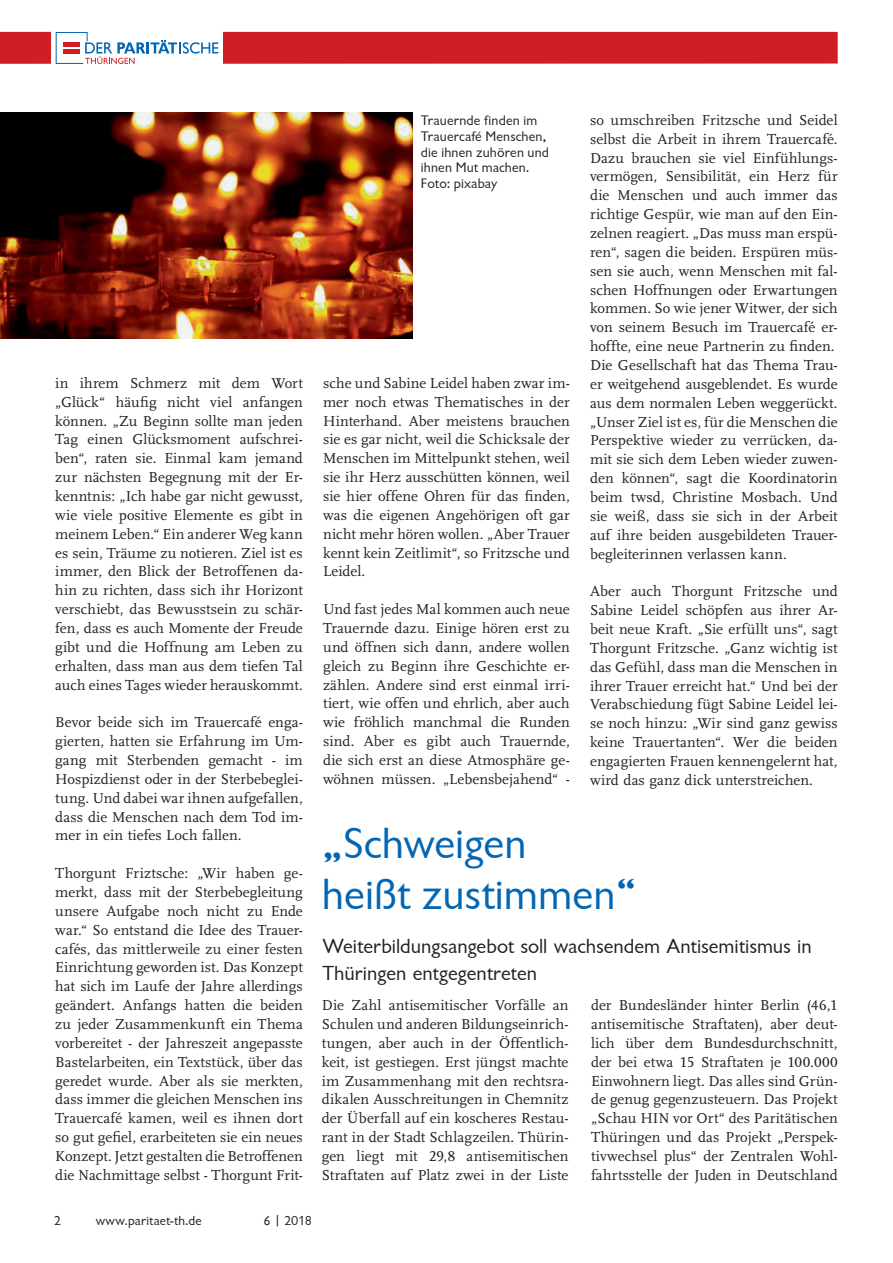
<style>
.page{position:relative;width:893px;height:1263px;background:#fff}
.page>*{position:absolute;margin:0;border:0;box-sizing:border-box;transform-origin:0 0}
.Antwort{font:45px "Chantilly";color:#0166b3}
.Copy{font:21px/27px "Chantilly";color:#231f20}
.Copy-2{font:15px/18.9px "Scala LF";letter-spacing:.005em;color:#231f20;text-align:justify}
.BU{font:14.25px/15.8px "Chantilly";letter-spacing:.01em;color:#231f20}
.t1{font:13.5px "Chantilly";letter-spacing:.015em;color:#231f20}
</style>
<div class="page">
<div style="left:0;top:32px;width:838px;height:32px;background:#d01e25"></div>
<div style="left:51px;top:27px;width:172px;height:42px;background:#fff"></div>
<svg style="left:55px;top:32px;width:164px;height:32px"></svg>
<img style="left:0;top:113px;width:412px;height:226px">
<p class="Copy-2" style="left:55px;top:374px;width:249px">in ihrem Schmerz mit dem Wort „Glück“ häufig nicht viel anfangen können. „Zu Beginn sollte man jeden Tag einen Glücksmoment aufschrei&shy;ben“, raten sie. Einmal kam jemand zur nächsten Begegnung mit der Er&shy;kenntnis: „Ich habe gar nicht gewusst, wie viele positive Elemente es gibt in meinem Leben.“ Ein anderer Weg kann es sein, Träume zu notieren. Ziel ist es immer, den Blick der Betroffenen da&shy;hin zu richten, dass sich ihr Horizont verschiebt, das Bewusstsein zu schär&shy;fen, dass es auch Momente der Freude gibt und die Hoffnung am Leben zu erhalten, dass man aus dem tiefen Tal auch eines Tages wieder herauskommt.</p>
<p class="Copy-2" style="left:55px;top:713px;width:249px">Bevor beide sich im Trauercafé enga&shy;gierten, hatten sie Erfahrung im Um&shy;gang mit Sterbenden gemacht - im Hospizdienst oder in der Sterbebeglei&shy;tung. Und dabei war ihnen aufgefallen, dass die Menschen nach dem Tod im&shy;mer in ein tiefes Loch fallen.</p>
<p class="Copy-2" style="left:55px;top:864px;width:249px">Thorgunt Friztsche: „Wir haben ge&shy;merkt, dass mit der Sterbebegleitung unsere Aufgabe noch nicht zu Ende war.“ So entstand die Idee des Trauer&shy;cafés, das mittlerweile zu einer festen Einrichtung geworden ist. Das Konzept hat sich im Laufe der Jahre allerdings geändert. Anfangs hatten die beiden zu jeder Zusammenkunft ein Thema vorbereitet - der Jahreszeit angepasste Bastelarbeiten, ein Textstück, über das geredet wurde. Aber als sie merkten, dass immer die gleichen Menschen ins Trauercafé kamen, weil es ihnen dort so gut gefiel, erarbeiteten sie ein neues Konzept. Jetzt gestalten die Betroffenen die Nachmittage selbst - Thorgunt Frit-</p>
<p class="BU" style="left:421px;top:113px;width:130px">Trauernde finden im<br>Trauercafé Menschen, die ihnen zuhören und ihnen Mut machen.<br>Foto: pixabay</p>
<p class="Copy-2" style="left:323px;top:374px;width:248px">sche und Sabine Leidel haben zwar im&shy;mer noch etwas Thematisches in der Hinterhand. Aber meistens brauchen sie es gar nicht, weil die Schicksale der Menschen im Mittelpunkt stehen, weil sie ihr Herz ausschütten können, weil sie hier offene Ohren für das finden, was die eigenen Angehörigen oft gar nicht mehr hören wollen. „Aber Trauer kennt kein Zeitlimit“, so Fritzsche und Leidel.</p>
<p class="Copy-2" style="left:323px;top:600px;width:248px">Und fast jedes Mal kommen auch neue Trauernde dazu. Einige hören erst zu und öffnen sich dann, andere wollen gleich zu Beginn ihre Geschichte er&shy;zählen. Andere sind erst einmal irri&shy;tiert, wie offen und ehrlich, aber auch wie fröhlich manchmal die Runden sind. Aber es gibt auch Trauernde, die sich erst an diese Atmosphäre ge&shy;wöhnen müssen. „Lebensbejahend“ -</p>
<p class="Copy-2" style="left:590px;top:111px;width:249px">so umschreiben Fritzsche und Seidel selbst die Arbeit in ihrem Trauercafé.<br>Dazu brauchen sie viel Einfühlungs&shy;vermögen, Sensibilität, ein Herz für die Menschen und auch immer das richtige Gespür, wie man auf den Ein&shy;zelnen reagiert. „Das muss man erspü&shy;ren“, sagen die beiden. Erspüren müs&shy;sen sie auch, wenn Menschen mit fal&shy;schen Hoffnungen oder Erwartungen kommen. So wie jener Witwer, der sich von seinem Besuch im Trauercafé er&shy;hoffte, eine neue Partnerin zu finden.</p>
<p class="Copy-2" style="left:590px;top:356px;width:249px">Die Gesellschaft hat das Thema Trau&shy;er weitgehend ausgeblendet. Es wurde aus dem normalen Leben weggerückt. „Unser Ziel ist es, für die Menschen die Perspektive wieder zu verrücken, da&shy;mit sie sich dem Leben wieder zuwen&shy;den können“, sagt die Koordinatorin beim twsd, Christine Mosbach. Und sie weiß, dass sie sich in der Arbeit auf ihre beiden ausgebildeten Trauer&shy;begleiterinnen verlassen kann.</p>
<p class="Copy-2" style="left:590px;top:582px;width:249px">Aber auch Thorgunt Fritzsche und Sabine Leidel schöpfen aus ihrer Ar&shy;beit neue Kraft. „Sie erfüllt uns“, sagt Thorgunt Fritzsche. „Ganz wichtig ist das Gefühl, dass man die Menschen in ihrer Trauer erreicht hat.“ Und bei der Verabschiedung fügt Sabine Leidel lei&shy;se noch hinzu: „Wir sind ganz gewiss keine Trauertanten“. Wer die beiden engagierten Frauen kennengelernt hat, wird das ganz dick unterstreichen.</p>
<p class="Antwort" style="left:322px;top:819px;width:206px">„Schweigen</p>
<p class="Antwort" style="left:322px;top:870px;width:317px">heißt zustimmen“</p>
<p class="Copy" style="left:322px;top:933px;width:491px">Weiterbildungsangebot soll wachsendem Antisemitismus in<br>Thüringen entgegentreten</p>
<p class="Copy-2" style="left:322px;top:996px;width:248px">Die Zahl antisemitischer Vorfälle an Schulen und anderen Bildungseinrich&shy;tungen, aber auch in der Öffentlich&shy;keit, ist gestiegen. Erst jüngst machte im Zusammenhang mit den rechtsra&shy;dikalen Ausschreitungen in Chemnitz der Überfall auf ein koscheres Restau&shy;rant in der Stadt Schlagzeilen. Thürin&shy;gen liegt mit 29,8 antisemitischen Straftaten auf Platz zwei in der Liste</p>
<p class="Copy-2" style="left:591px;top:996px;width:248px">der Bundesländer hinter Berlin (46,1 antisemitische Straftaten), aber deut&shy;lich über dem Bundesdurchschnitt, der bei etwa 15 Straftaten je 100.000<br>Einwohnern liegt. Das alles sind Grün&shy;de genug gegenzusteuern. Das Projekt „Schau HIN vor Ort“ des Paritätischen Thüringen und das Projekt „Perspek&shy;tivwechsel plus“ der Zentralen Wohl&shy;fahrtsstelle der Juden in Deutschland</p>
<p class="t1" style="left:54px;top:1213px;width:9px">2</p>
<p class="t1" style="left:96px;top:1213px;width:108px">www.paritaet-th.de</p>
<p class="t1" style="left:264px;top:1213px;width:50px">6 | 2018</p>
</div>
